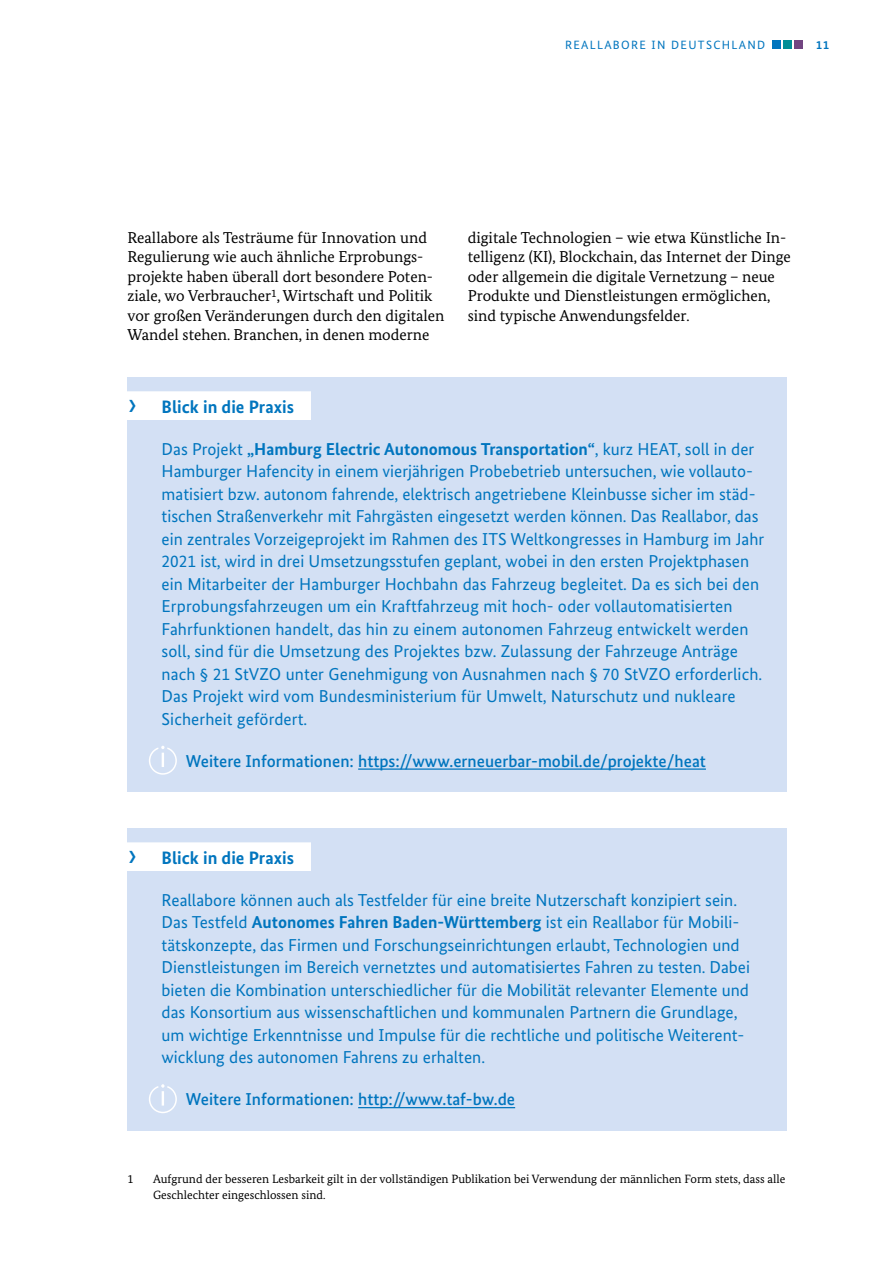
<style>
.page{position:relative;width:893px;height:1263px;background:#fff}
.page>*{position:absolute;margin:0;border:0;box-sizing:border-box;transform-origin:0 0}
.t1{font:700 18px "Bundes Sans";color:#0075be}
.t2{font:17.25px/22.5px "Bundes Sans";color:#0075be}
.t3{font:500 17.25px "Bundes Sans";color:#0075be}
.t4{font:15.75px/19.5px "Bundes Serif";color:#000}
.t5{font:12px/15.8px "Bundes Serif";color:#000}
.t6{font:12px "Bundes Sans";letter-spacing:.11em;color:#0075be}
.t7{font:700 12px "Bundes Sans";color:#0075be}
.s1{font-weight:700}
</style>
<div class="page">
<div style="left:794px;top:40px;width:9px;height:9px;background:#724581"></div>
<div style="left:783px;top:40px;width:9px;height:9px;background:#008f97"></div>
<div style="left:772px;top:40px;width:9px;height:9px;background:#0075be"></div>
<div style="left:128px;top:378px;width:659px;height:65px;background:#d3e0f4"></div>
<div style="left:106px;top:391px;width:205px;height:30px;background:#fff"></div>
<div style="left:128px;top:420px;width:659px;height:330px;background:#d3e0f4"></div>
<div style="left:128px;top:732px;width:659px;height:60px;background:#d3e0f4"></div>
<hr style="left:358px;top:768px;width:348px;height:2px;background:#0075be">
<div style="left:128px;top:829px;width:659px;height:65px;background:#d3e0f4"></div>
<div style="left:106px;top:842px;width:205px;height:30px;background:#fff"></div>
<div style="left:128px;top:871px;width:659px;height:217px;background:#d3e0f4"></div>
<div style="left:128px;top:1071px;width:659px;height:59px;background:#d3e0f4"></div>
<hr style="left:358px;top:1107px;width:157px;height:1px;background:#0075be">
<div style="left:149px;top:747px;width:28px;height:28px;border:2px solid #fff;border-radius:50%"></div>
<div style="left:158px;top:742px;width:10px;height:10px;background:#d3e0f4;border-radius:50%"></div>
<svg style="left:161px;top:746px;width:3px;height:21px"></svg>
<div style="left:149px;top:1085px;width:28px;height:28px;border:2px solid #fff;border-radius:50%"></div>
<div style="left:158px;top:1081px;width:10px;height:9px;background:#d3e0f4;border-radius:50%"></div>
<svg style="left:161px;top:1084px;width:3px;height:21px"></svg>
<p class="t6" style="left:565px;top:37px;width:202px">REALLABORE IN DEUTSCHLAND</p>
<p class="t7" style="left:816px;top:37px;width:15px">11</p>
<p class="t4" style="left:128px;top:227px;width:318px">Reallabore als Testräume für Innovation und Regulierung wie auch ähnliche Erprobungs&shy;projekte haben überall dort besondere Poten&shy;ziale, wo Verbraucher<sup>1</sup>, Wirtschaft und Politik vor großen Veränderungen durch den digitalen Wandel stehen. Branchen, in denen moderne</p>
<p class="t4" style="left:468px;top:227px;width:325px">digitale Technologien – wie etwa Künstliche In&shy;telligenz (KI), Blockchain, das Internet der Dinge oder allgemein die digitale Vernetzung – neue Produkte und Dienstleistungen ermöglichen, sind typische Anwendungsfelder.</p>
<p class="t1" style="left:128px;top:396px;width:168px">• Blick in die Praxis</p>
<p class="t2" style="left:162px;top:437px;width:604px">Das Projekt <span class="s1">„Hamburg Electric Autonomous Transportation“</span>, kurz HEAT, soll in der Hamburger Hafencity in einem vierjährigen Probebetrieb untersuchen, wie vollauto&shy;matisiert bzw. autonom fahrende, elektrisch angetriebene Kleinbusse sicher im städ&shy;tischen Straßenverkehr mit Fahrgästen eingesetzt werden können. Das Reallabor, das ein zentrales Vorzeigeprojekt im Rahmen des ITS Weltkongresses in Hamburg im Jahr 2021 ist, wird in drei Umsetzungsstufen geplant, wobei in den ersten Projektphasen ein Mitarbeiter der Hamburger Hochbahn das Fahrzeug begleitet. Da es sich bei den Erprobungsfahrzeugen um ein Kraftfahrzeug mit hoch- oder vollautomatisierten Fahrfunktionen handelt, das hin zu einem autonomen Fahrzeug entwickelt werden soll, sind für die Umsetzung des Projektes bzw. Zulassung der Fahrzeuge Anträge nach § 21 StVZO unter Genehmigung von Ausnahmen nach § 70 StVZO erforderlich.<br>Das Projekt wird vom Bundesministerium für Umwelt, Naturschutz und nukleare Sicherheit gefördert.</p>
<p class="t3" style="left:186px;top:750px;width:522px">Weitere Informationen: https://www.erneuerbar-mobil.de/projekte/heat</p>
<p class="t1" style="left:128px;top:847px;width:168px">• Blick in die Praxis</p>
<p class="t2" style="left:162px;top:888px;width:590px">Reallabore können auch als Testfelder für eine breite Nutzerschaft konzipiert sein.<br>Das Testfeld <span class="s1">Autonomes Fahren Baden-Württemberg</span> ist ein Reallabor für Mobili&shy;tätskonzepte, das Firmen und Forschungseinrichtungen erlaubt, Technologien und Dienstleistungen im Bereich vernetztes und automatisiertes Fahren zu testen. Dabei bieten die Kombination unterschiedlicher für die Mobilität relevanter Elemente und das Konsortium aus wissenschaftlichen und kommunalen Partnern die Grundlage, um wichtige Erkenntnisse und Impulse für die rechtliche und politische Weiterent&shy;wicklung des autonomen Fahrens zu erhalten.</p>
<p class="t3" style="left:186px;top:1089px;width:331px">Weitere Informationen: http://www.taf-bw.de</p>
<p class="t5" style="left:128px;top:1171px;width:7px">1</p>
<p class="t5" style="left:153px;top:1171px;width:634px">Aufgrund der besseren Lesbarkeit gilt in der vollständigen Publikation bei Verwendung der männlichen Form stets, dass alle<br>Geschlechter eingeschlossen sind.</p>
</div>
